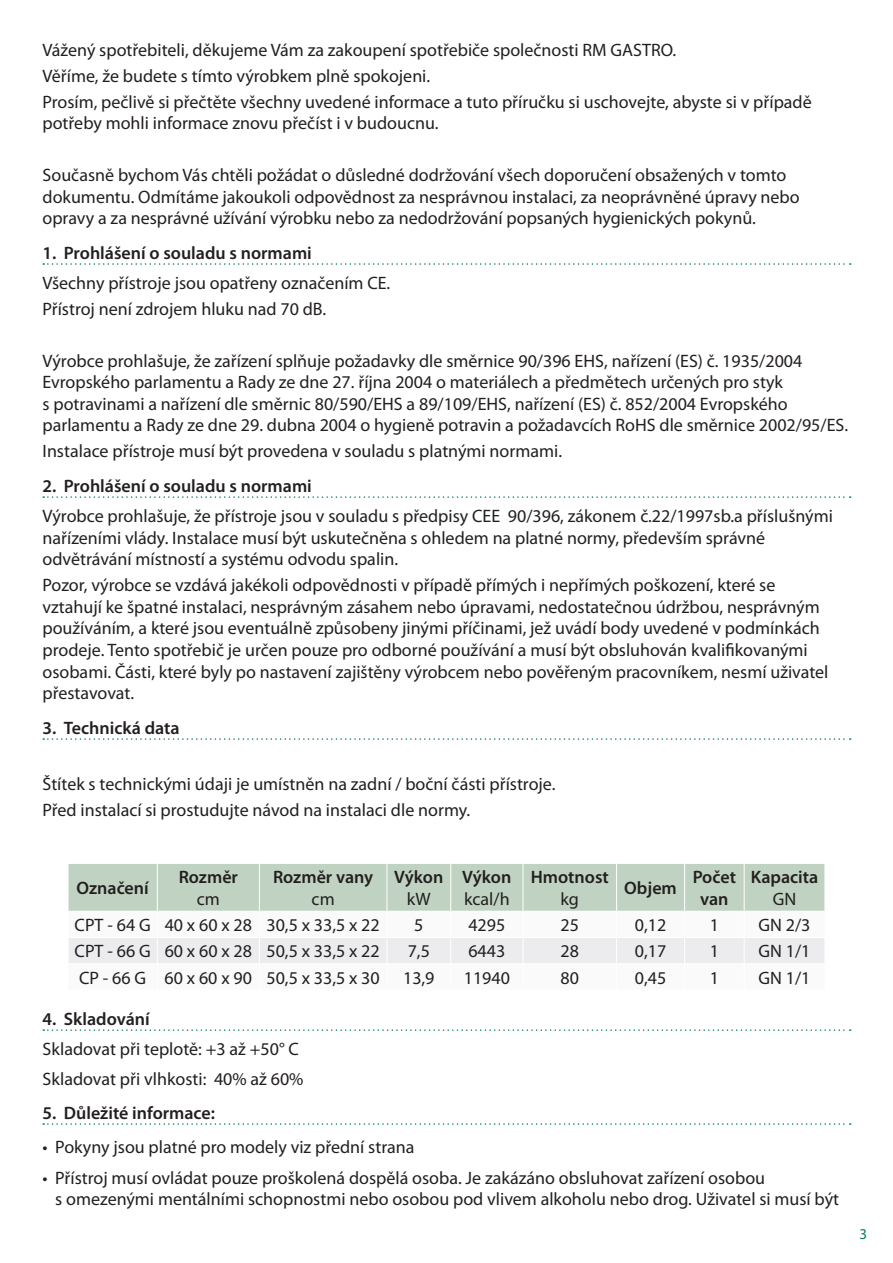
<style>
.page{position:relative;width:893px;height:1263px;background:#fff}
.page>*{position:absolute;margin:0;border:0;box-sizing:border-box;transform-origin:0 0}
.t1{font:18px/21.6px "Myriad Pro";color:#231f20}
.t2{font:600 18px/21.6px "Myriad Pro";color:#231f20;text-align:center}
.t3{font:15px "Myriad Pro";color:#048146}
</style>
<div class="page">
<svg style="left:43px;top:263px;width:808px;height:2px"></svg>
<svg style="left:43px;top:496px;width:808px;height:2px"></svg>
<svg style="left:43px;top:738px;width:808px;height:2px"></svg>
<svg style="left:68px;top:863px;width:757px;height:100px"></svg>
<svg style="left:43px;top:1029px;width:808px;height:2px"></svg>
<svg style="left:43px;top:1123px;width:808px;height:2px"></svg>
<p class="t1" style="left:43px;top:37px;width:771px;line-height:25.8px">Vážený spotřebiteli, děkujeme Vám za zakoupení spotřebiče společnosti RM GASTRO.<br>Věříme, že budete s tímto výrobkem plně spokojeni.<br>Prosím, pečlivě si přečtěte všechny uvedené informace a tuto příručku si uschovejte, abyste si v případě</p>
<p class="t1" style="left:43px;top:112px;width:398px">potřeby mohli informace znovu přečíst i v budoucnu.</p>
<p class="t1" style="left:43px;top:164px;width:759px">Současně bychom Vás chtěli požádat o důsledné dodržování všech doporučení obsažených v tomto dokumentu. Odmítáme jakoukoli odpovědnost za nesprávnou instalaci, za neoprávněné úpravy nebo opravy a za nesprávné užívání výrobku nebo za nedodržování popsaných hygienických pokynů.</p>
<p class="t2" style="left:43px;top:242px;width:271px">1. Prohlášení o souladu s normami</p>
<p class="t1" style="left:43px;top:270px;width:349px;line-height:25.8px">Všechny přístroje jsou opatřeny označením CE.<br>Přístroj není zdrojem hluku nad 70 dB.</p>
<p class="t1" style="left:43px;top:350px;width:807px">Výrobce prohlašuje, že zařízení splňuje požadavky dle směrnice 90/396 EHS, nařízení (ES) č. 1935/2004<br>Evropského parlamentu a Rady ze dne 27. října 2004 o materiálech a předmětech určených pro styk<br>s potravinami a nařízení dle směrnic 80/590/EHS a 89/109/EHS, nařízení (ES) č. 852/2004 Evropského parlamentu a Rady ze dne 29. dubna 2004 o hygieně potravin a požadavcích RoHS dle směrnice 2002/95/ES.</p>
<p class="t1" style="left:43px;top:440px;width:521px">Instalace přístroje musí být provedena v souladu s platnými normami.</p>
<p class="t2" style="left:43px;top:475px;width:271px">2. Prohlášení o souladu s normami</p>
<p class="t1" style="left:43px;top:505px;width:792px">Výrobce prohlašuje, že přístroje jsou v souladu s předpisy CEE 90/396, zákonem č.22/1997sb.a příslušnými nařízeními vlády. Instalace musí být uskutečněna s ohledem na platné normy, především správné odvětrávání místností a systému odvodu spalin.</p>
<p class="t1" style="left:43px;top:574px;width:787px">Pozor, výrobce se vzdává jakékoli odpovědnosti v případě přímých i nepřímých poškození, které se vztahují ke špatné instalaci, nesprávným zásahem nebo úpravami, nedostatečnou údržbou, nesprávným používáním, a které jsou eventuálně způsobeny jinými příčinami, jež uvádí body uvedené v podmínkách prodeje. Tento spotřebič je určen pouze pro odborné používání a musí být obsluhován kvalifikovanými osobami. Části, které byly po nastavení zajištěny výrobcem nebo pověřeným pracovníkem, nesmí uživatel přestavovat.</p>
<p class="t2" style="left:43px;top:717px;width:139px">3. Technická data</p>
<p class="t1" style="left:43px;top:771px;width:514px;line-height:25.8px">Štítek s technickými údaji je umístněn na zadní / boční části přístroje.<br>Před instalací si prostudujte návod na instalaci dle normy.</p>
<p class="t2" style="left:77px;top:877px;width:74px">Označení</p>
<p class="t2" style="left:179px;top:866px;width:61px">Rozměr</p>
<p class="t1" style="left:197px;top:888px;width:25px">cm</p>
<p class="t2" style="left:273px;top:866px;width:102px">Rozměr vany</p>
<p class="t1" style="left:312px;top:888px;width:25px">cm</p>
<p class="t2" style="left:394px;top:866px;width:51px">Výkon</p>
<p class="t1" style="left:407px;top:888px;width:25px">kW</p>
<p class="t2" style="left:462px;top:866px;width:51px">Výkon</p>
<p class="t1" style="left:464px;top:888px;width:47px">kcal/h</p>
<p class="t2" style="left:531px;top:866px;width:80px">Hmotnost</p>
<p class="t1" style="left:560px;top:888px;width:20px">kg</p>
<p class="t2" style="left:624px;top:877px;width:54px">Objem</p>
<p class="t2" style="left:693px;top:866px;width:45px">Počet van</p>
<p class="t2" style="left:751px;top:866px;width:69px">Kapacita</p>
<p class="t1" style="left:773px;top:888px;width:25px">GN</p>
<p class="t1" style="left:75px;top:914px;width:307px">CPT - 64 G 40 x 60 x 28 30,5 x 33,5 x 22</p>
<p class="t1" style="left:414px;top:914px;width:11px">5</p>
<p class="t1" style="left:468px;top:914px;width:38px">4295</p>
<p class="t1" style="left:560px;top:914px;width:20px">25</p>
<p class="t1" style="left:635px;top:914px;width:33px">0,12</p>
<p class="t1" style="left:710px;top:914px;width:11px">1</p>
<p class="t1" style="left:758px;top:914px;width:53px">GN 2/3</p>
<p class="t1" style="left:75px;top:940px;width:307px">CPT - 66 G 60 x 60 x 28 50,5 x 33,5 x 22</p>
<p class="t1" style="left:408px;top:940px;width:24px">7,5</p>
<p class="t1" style="left:468px;top:940px;width:38px">6443</p>
<p class="t1" style="left:560px;top:940px;width:20px">28</p>
<p class="t1" style="left:635px;top:940px;width:33px">0,17</p>
<p class="t1" style="left:710px;top:940px;width:11px">1</p>
<p class="t1" style="left:758px;top:940px;width:53px">GN 1/1</p>
<p class="t1" style="left:79px;top:966px;width:302px">CP - 66 G 60 x 60 x 90 50,5 x 33,5 x 30</p>
<p class="t1" style="left:403px;top:966px;width:33px">13,9</p>
<p class="t1" style="left:464px;top:966px;width:48px">11940</p>
<p class="t1" style="left:560px;top:966px;width:20px">80</p>
<p class="t1" style="left:635px;top:966px;width:33px">0,45</p>
<p class="t1" style="left:710px;top:966px;width:11px">1</p>
<p class="t1" style="left:758px;top:966px;width:53px">GN 1/1</p>
<p class="t2" style="left:43px;top:1008px;width:109px">4. Skladování</p>
<p class="t1" style="left:43px;top:1034px;width:262px;line-height:29.4px">Skladovat při teplotě: +3 až +50° C<br>Skladovat při vlhkosti: 40% až 60%</p>
<p class="t2" style="left:43px;top:1102px;width:174px">5. Důležité informace:</p>
<p class="t1" style="left:43px;top:1136px;width:373px">• Pokyny jsou platné pro modely viz přední strana</p>
<p class="t1" style="left:55px;top:1166px;width:785px;text-indent:-13px">• Přístroj musí ovládat pouze proškolená dospělá osoba. Je zakázáno obsluhovat zařízení osobou<br>s omezenými mentálními schopnostmi nebo osobou pod vlivem alkoholu nebo drog. Uživatel si musí být</p>
<p class="t3" style="left:859px;top:1224px;width:9px">3</p>
</div>
